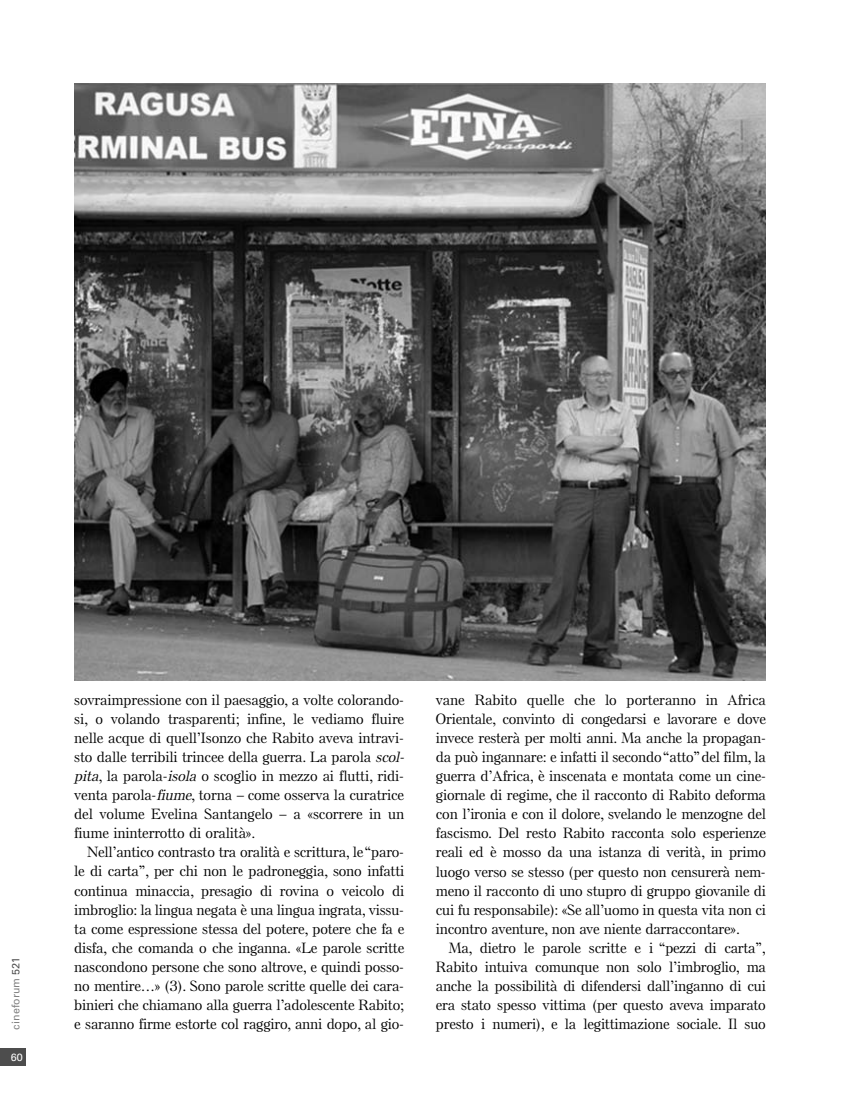
<style>
.page{position:relative;width:851px;height:1106px;background:#fff}
.page>*{position:absolute;margin:0;border:0;box-sizing:border-box;transform-origin:0 0}
.t1{font:500 14.25px/19px "Else NPL";letter-spacing:.005em;color:#000;text-align:justify}
.t2{font:10.5px "Audi Sans";color:#808080}
.t3{font:10.5px "Audi Sans";color:#fff}
.s1{color:#4d4d4d}
.s2{font-style:italic}
</style>
<div class="page">
<div style="left:0;top:1048px;width:25px;height:17px;background:#4d4d4d"></div>
<img style="left:74px;top:83px;width:691px;height:597px">
<p class="t2" style="left:9px;top:1029px;width:74px;rotate:-90deg">cineforum <span class="s1">521</span></p>
<p class="t3" style="left:11px;top:1051px;width:13px">60</p>
<p class="t1" style="left:74px;top:690px;width:335px;text-align:left">sovraimpressione con il paesaggio, a volte colorando&shy;si, o volando trasparenti; infine, le vediamo fluire nelle acque di quell’Isonzo che Rabito aveva intravi&shy;sto dalle terribili trincee della guerra. La parola <span class="s2">scol&shy;pita</span>, la parola-<span class="s2">isola</span>o scoglio in mezzo ai flutti, ridi&shy;venta parola-<span class="s2">fiume</span>, torna <span class="s2">–</span>come osserva la curatrice del volume Evelina Santangelo – a «scorrere in un fiume ininterrotto di oralità».</p>
<p class="t1" style="left:74px;top:842px;width:331px;text-indent:13px">Nell’antico contrasto tra oralità e scrittura, le “paro&shy;le di carta”, per chi non le padroneggia, sono infatti continua minaccia, presagio di rovina o veicolo di imbroglio: la lingua negata è una lingua ingrata, vissu&shy;ta come espressione stessa del potere, potere che fa e disfa, che comanda o che inganna. «Le parole scritte nascondono persone che sono altrove, e quindi posso&shy;no mentire…» (3). Sono parole scritte quelle dei cara&shy;binieri che chiamano alla guerra l’adolescente Rabito; e saranno firme estorte col raggiro, anni dopo, al gio-</p>
<p class="t1" style="left:436px;top:690px;width:331px">vane Rabito quelle che lo porteranno in Africa Orientale, convinto di congedarsi e lavorare e dove invece resterà per molti anni. Ma anche la propagan&shy;da può ingannare: e infatti il secondo “atto”del film, la guerra d’Africa, è inscenata e montata come un cine&shy;giornale di regime, che il racconto di Rabito deforma con l’ironia e con il dolore, svelando le menzogne del fascismo. Del resto Rabito racconta solo esperienze reali ed è mosso da una istanza di verità, in primo luogo verso se stesso (per questo non censurerà nem&shy;meno il racconto di uno stupro di gruppo giovanile di cui fu responsabile): «Se all’uomo in questa vita non ci incontro aventure, non ave niente darraccontare».</p>
<p class="t1" style="left:436px;top:938px;width:331px;text-indent:13px">Ma, dietro le parole scritte e i “pezzi di carta”, Rabito intuiva comunque non solo l’imbroglio, ma anche la possibilità di difendersi dall’inganno di cui era stato spesso vittima (per questo aveva imparato presto i numeri), e la legittimazione sociale. Il suo</p>
</div>
